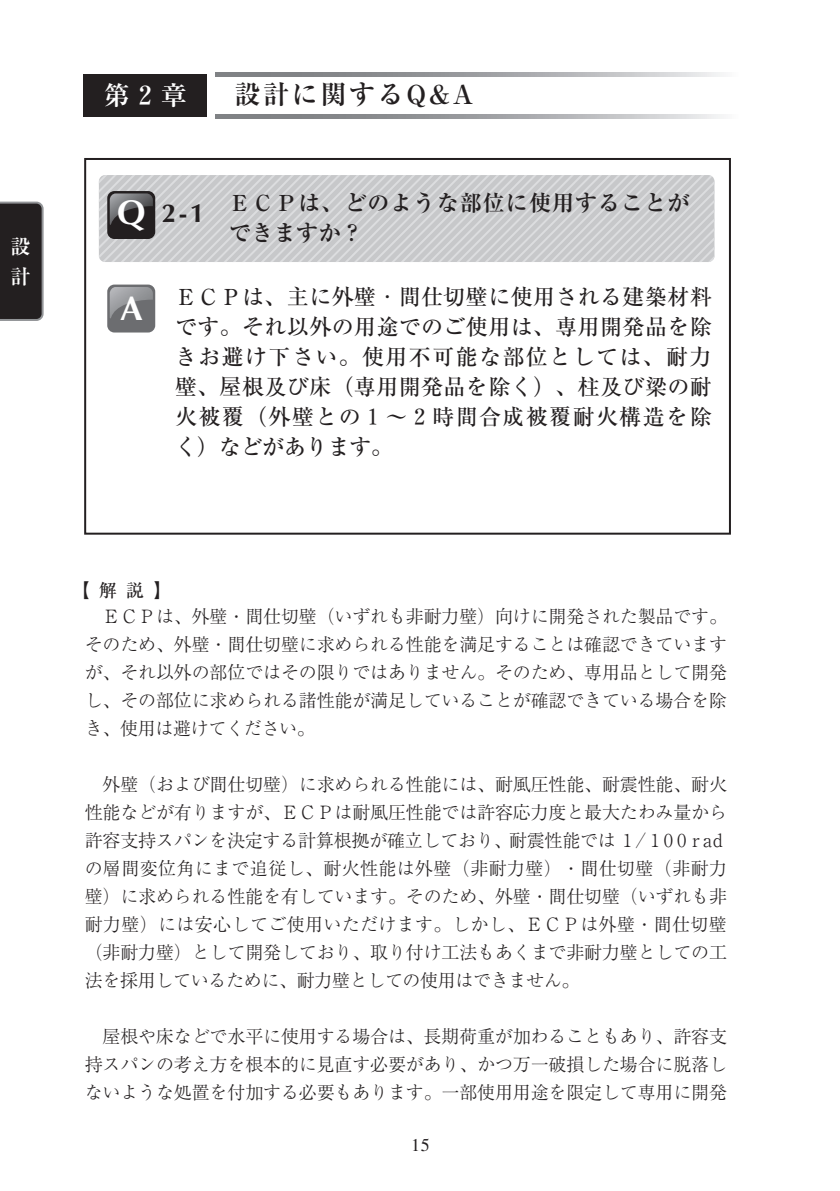
<style>
.page{position:relative;width:840px;height:1191px;background:#fff}
.page>*{position:absolute;margin:0;border:0;box-sizing:border-box;transform-origin:0 0}
.t1{font:700 34px "Optima";color:#fff}
.t2{font:700 26px "Ryumin";letter-spacing:.1em;color:#231f20}
.t3{font:700 26px "Optima";color:#231f20}
.t4{font:700 26px "Ryumin";color:#fff}
.t5{font:500 22px/30px "Ryumin";letter-spacing:.015em;color:#231f20;text-align:justify}
.t6{font:700 22px/30px "Ryumin";letter-spacing:.05em;color:#231f20}
.t7{font:700 20px/30px "Ryumin";color:#fff}
.t8{font:300 18px/28px "Ryumin";letter-spacing:-.01em;color:#231f20;text-align:justify}
.t9{font:500 18px "Ryumin";color:#231f20}
.s1{font-size:34px;color:#fff}
</style>
<div class="page">
<div style="left:84px;top:158px;width:646px;height:376px;border:2px solid #231f20"></div>
<svg style="left:215px;top:114px;width:507px;height:4px;background:#a4a6a8"></svg>
<svg style="left:215px;top:73px;width:507px;height:4px;background:#a4a6a8"></svg>
<div style="left:83px;top:75px;width:123px;height:42px;background:#231f20"></div>
<svg style="left:0;top:201px;width:44px;height:120px;background:#2f2b2d"></svg>
<svg style="left:99px;top:175px;width:615px;height:87px;background:#c7c7c9"></svg>
<div style="left:107px;top:284px;width:48px;height:48px;background:#6c6d70;border-radius:7px"></div>
<svg style="left:110px;top:287px;width:43px;height:31px"></svg>
<p class="t7" style="left:11px;top:231px;width:21px">設計</p>
<h2 class="t4" style="left:103px;top:80px;width:85px">第２章</h2>
<h2 class="t2" style="left:234px;top:79px;width:240px">設計に関するQ&amp;A</h2>
<h2 class="t3" style="left:117px;top:198px;width:89px"><span class="s1">Q</span> 2-1</h2>
<p class="t6" style="left:229px;top:187px;width:462px">ＥＣＰは、どのような部位に使用することができますか？</p>
<h1 class="t1" style="left:120px;top:288px;width:24px">A</h1>
<p class="t5" style="left:175px;top:281px;width:538px">ＥＣＰは、主に外壁・間仕切壁に使用される建築材料です。それ以外の用途でのご使用は、専用開発品を除きお避け下さい。使用不可能な部位としては、耐力壁、屋根及び床（専用開発品を除く）、柱及び梁の耐火被覆（外壁との１～２時間合成被覆耐火構造を除く）などがあります。</p>
<p class="t9" style="left:72px;top:579px;width:100px">【解説】</p>
<p class="t8" style="left:85px;top:604px;width:643px">　ＥＣＰは、外壁・間仕切壁（いずれも非耐力壁）向けに開発された製品です。そのため、外壁・間仕切壁に求められる性能を満足することは確認できていますが、それ以外の部位ではその限りではありません。そのため、専用品として開発し、その部位に求められる諸性能が満足していることが確認できている場合を除き、使用は避けてください。</p>
<p class="t8" style="left:85px;top:772px;width:643px">　外壁（および間仕切壁）に求められる性能には、耐風圧性能、耐震性能、耐火性能などが有りますが、ＥＣＰは耐風圧性能では許容応力度と最大たわみ量から許容支持スパンを決定する計算根拠が確立しており、耐震性能では１／１００ｒａｄの層間変位角にまで追従し、耐火性能は外壁（非耐力壁）・間仕切壁（非耐力壁）に求められる性能を有しています。そのため、外壁・間仕切壁（いずれも非耐力壁）には安心してご使用いただけます。しかし、ＥＣＰは外壁・間仕切壁（非耐力壁）として開発しており、取り付け工法もあくまで非耐力壁としての工法を採用しているために、耐力壁としての使用はできません。</p>
<p class="t8" style="left:85px;top:1024px;width:643px">　屋根や床などで水平に使用する場合は、長期荷重が加わることもあり、許容支持スパンの考え方を根本的に見直す必要があり、かつ万一破損した場合に脱落しないような処置を付加する必要もあります。一部使用用途を限定して専用に開発</p>
<p class="t8" style="left:411px;top:1131px;width:20px">15</p>
</div>
